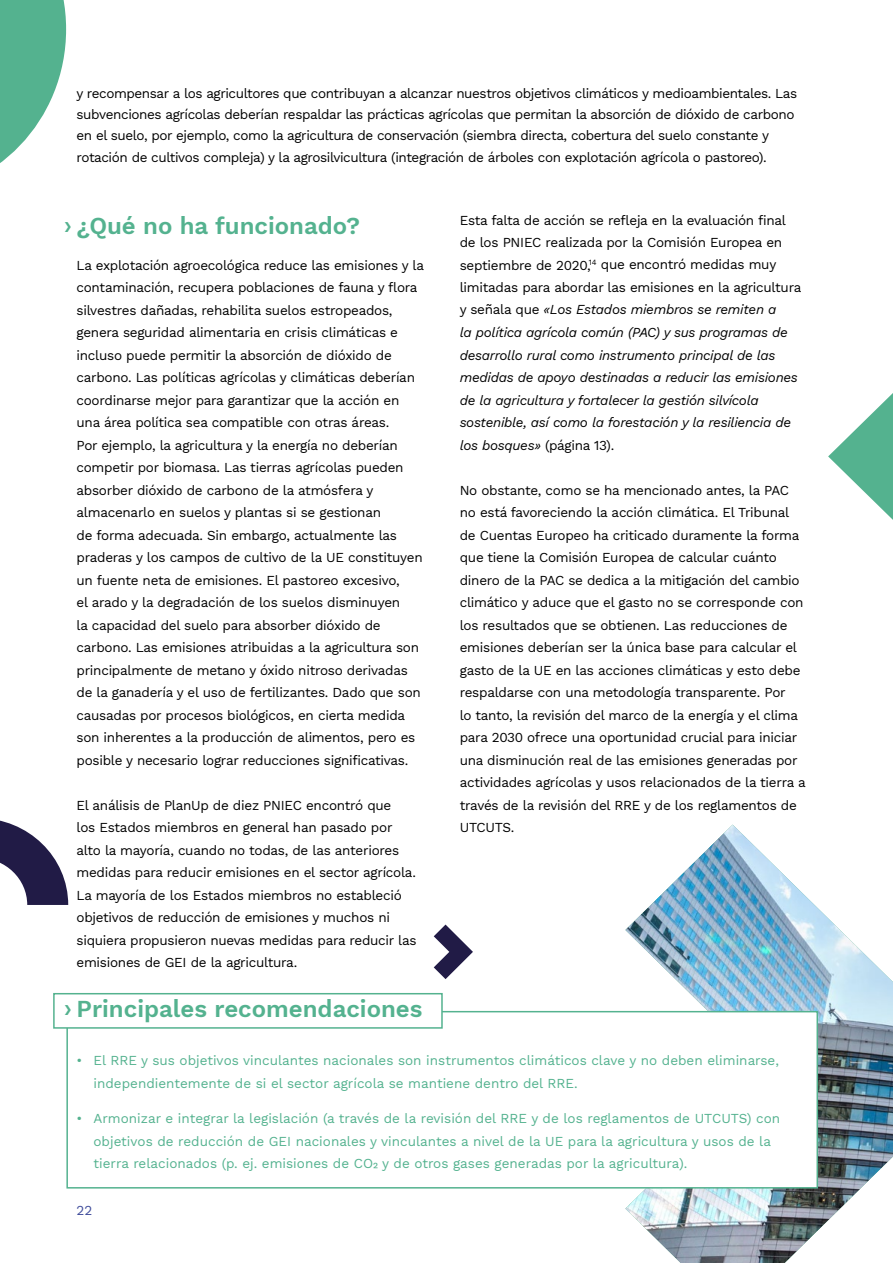
<style>
.page{position:relative;width:893px;height:1263px;background:#fff}
.page>*{position:absolute;margin:0;border:0;box-sizing:border-box;transform-origin:0 0}
.t1{font:600 24px "Work Sans";color:#54b28f}
.t2{font:13.5px/22.5px "Work Sans";letter-spacing:-.02em;color:#000}
.t3{font:italic 13.5px/22.5px "Work Sans";letter-spacing:-.02em;color:#000}
.t4{font:13.5px/22.5px "Work Sans";color:#54b28f}
.t5{font:13.5px "Work Sans";color:#3f4c9b}
.s1{font-weight:500;font-size:25.5px}
.s2{font-style:normal}
</style>
<div class="page">
<img style="left:625px;top:824px;width:268px;height:439px">
<svg style="left:434px;top:924px;width:39px;height:55px"></svg>
<svg style="left:828px;top:393px;width:65px;height:127px"></svg>
<div style="left:66px;top:1011px;width:752px;height:177px;background:#fff;border:2px solid #54b28f"></div>
<div style="left:53px;top:993px;width:390px;height:36px;background:#fff;border:2px solid #54b28f"></div>
<svg style="left:0;top:820px;width:68px;height:85px"></svg>
<svg style="left:0;top:0;width:66px;height:163px"></svg>
<p class="t2" style="left:77px;top:82px;width:722px;line-height:21px">y recompensar a los agricultores que contribuyan a alcanzar nuestros objetivos climáticos y medioambientales. Las subvenciones agrícolas deberían respaldar las prácticas agrícolas que permitan la absorción de dióxido de carbono en el suelo, por ejemplo, como la agricultura de conservación (siembra directa, cobertura del suelo constante y</p>
<p class="t2" style="left:77px;top:146px;width:692px">rotación de cultivos compleja) y la agrosilvicultura (integración de árboles con explotación agrícola o pastoreo).</p>
<h1 class="t1" style="left:64px;top:208px;width:298px"><span class="s1">›</span> ¿Qué no ha funcionado?</h1>
<p class="t2" style="left:77px;top:253px;width:349px">La explotación agroecológica reduce las emisiones y la contaminación, recupera poblaciones de fauna y flora silvestres dañadas, rehabilita suelos estropeados, genera seguridad alimentaria en crisis climáticas e incluso puede permitir la absorción de dióxido de carbono. Las políticas agrícolas y climáticas deberían coordinarse mejor para garantizar que la acción en una área política sea compatible con otras áreas.<br>Por ejemplo, la agricultura y la energía no deberían competir por biomasa. Las tierras agrícolas pueden absorber dióxido de carbono de la atmósfera y almacenarlo en suelos y plantas si se gestionan<br>de forma adecuada. Sin embargo, actualmente las praderas y los campos de cultivo de la UE constituyen un fuente neta de emisiones. El pastoreo excesivo,<br>el arado y la degradación de los suelos disminuyen<br>la capacidad del suelo para absorber dióxido de carbono. Las emisiones atribuidas a la agricultura son principalmente de metano y óxido nitroso derivadas de la ganadería y el uso de fertilizantes. Dado que son causadas por procesos biológicos, en cierta medida son inherentes a la producción de alimentos, pero es posible y necesario lograr reducciones significativas.</p>
<p class="t2" style="left:77px;top:793px;width:341px">El análisis de PlanUp de diez PNIEC encontró que<br>los Estados miembros en general han pasado por alto la mayoría, cuando no todas, de las anteriores medidas para reducir emisiones en el sector agrícola.<br>La mayoría de los Estados miembros no estableció objetivos de reducción de emisiones y muchos ni siquiera propusieron nuevas medidas para reducir las emisiones de GEI de la agricultura.</p>
<p class="t3" style="left:460px;top:208px;width:343px"><span class="s2">Esta falta de acción se refleja en la evaluación final de los PNIEC realizada por la Comisión Europea en septiembre de 2020,</span><sup>14</sup> <span class="s2">que encontró medidas muy limitadas para abordar las emisiones en la agricultura y señala que</span> «Los Estados miembros se remiten a<br>la política agrícola común (PAC) y sus programas de desarrollo rural como instrumento principal de las medidas de apoyo destinadas a reducir las emisiones de la agricultura y fortalecer la gestión silvícola sostenible, así como la forestación y la resiliencia de los bosques» <span class="s2">(página 13).</span></p>
<p class="t2" style="left:460px;top:478px;width:347px">No obstante, como se ha mencionado antes, la PAC no está favoreciendo la acción climática. El Tribunal de Cuentas Europeo ha criticado duramente la forma que tiene la Comisión Europea de calcular cuánto dinero de la PAC se dedica a la mitigación del cambio climático y aduce que el gasto no se corresponde con los resultados que se obtienen. Las reducciones de emisiones deberían ser la única base para calcular el gasto de la UE en las acciones climáticas y esto debe respaldarse con una metodología transparente. Por<br>lo tanto, la revisión del marco de la energía y el clima para 2030 ofrece una oportunidad crucial para iniciar una disminución real de las emisiones generadas por actividades agrícolas y usos relacionados de la tierra a través de la revisión del RRE y de los reglamentos de UTCUTS.</p>
<h1 class="t1" style="left:64px;top:991px;width:360px"><span class="s1">›</span> Principales recomendaciones</h1>
<p class="t4" style="left:94px;top:1049px;width:687px;text-indent:-17px">• El RRE y sus objetivos vinculantes nacionales son instrumentos climáticos clave y no deben eliminarse, independientemente de si el sector agrícola se mantiene dentro del RRE.</p>
<p class="t4" style="left:94px;top:1107px;width:688px;text-indent:-17px">• Armonizar e integrar la legislación (a través de la revisión del RRE y de los reglamentos de UTCUTS) con objetivos de reducción de GEI nacionales y vinculantes a nivel de la UE para la agricultura y usos de la tierra relacionados (p. ej. emisiones de CO2 y de otros gases generadas por la agricultura).</p>
<p class="t5" style="left:77px;top:1200px;width:17px">22</p>
</div>
